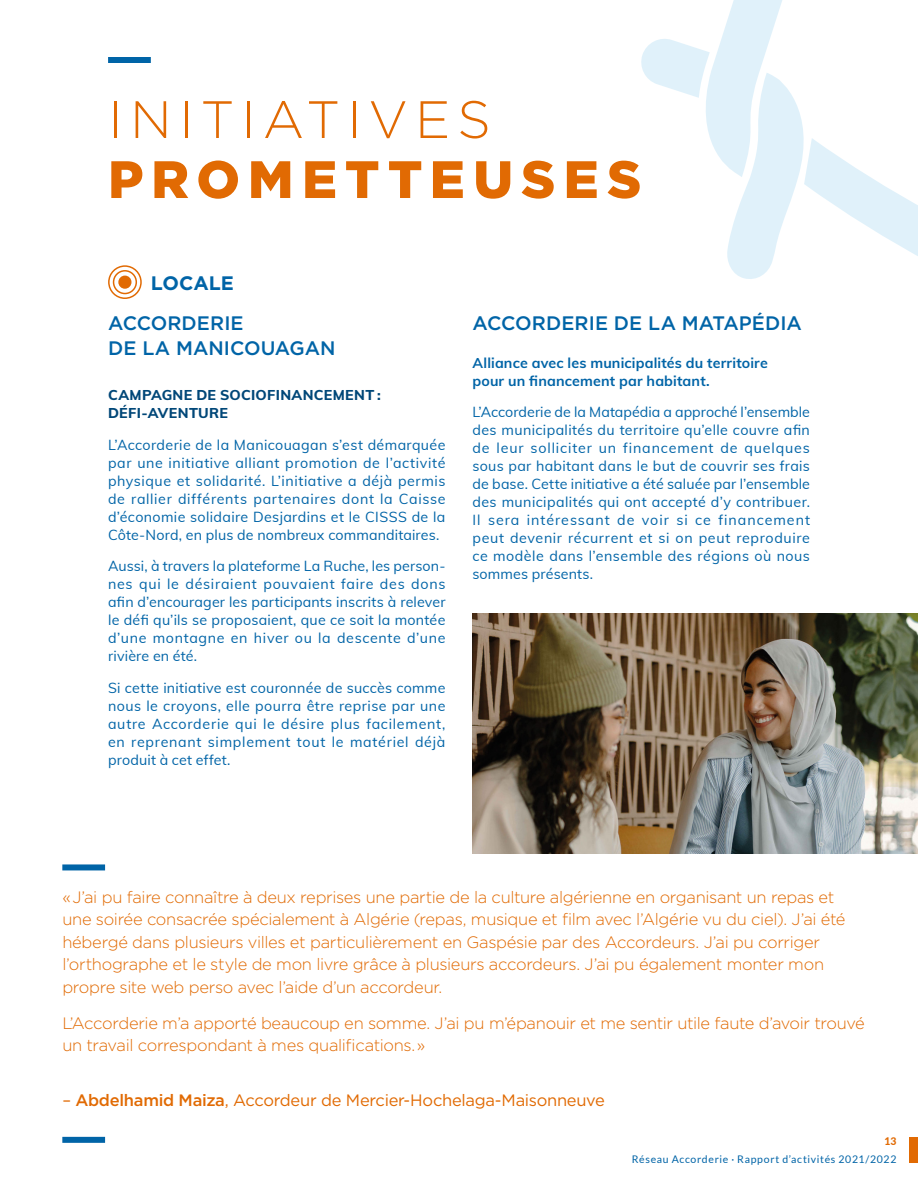
<style>
.page{position:relative;width:918px;height:1188px;background:#fff}
.page>*{position:absolute;margin:0;border:0;box-sizing:border-box;transform-origin:0 0}
.t1{font:900 52.5px "Gotham";letter-spacing:.155em;color:#e16a03}
.t2{font:300 52.5px "Gotham";letter-spacing:.135em;color:#e16a03}
.t3{font:500 19.5px/25.5px "Gotham";color:#0064a7}
.t4{font:700 19.5px "Gotham";color:#0064a7}
.t5{font:300 16.5px/22.5px "Gotham";letter-spacing:-.02em;color:#e16a03}
.t6{font:16.5px "Gotham";letter-spacing:-.015em;color:#e16a03}
.t7{font:14.25px/18px "Muli";letter-spacing:.02em;color:#0064a7;text-align:justify}
.t8{font:700 14.25px/18px "Muli";letter-spacing:.01em;color:#0064a7}
.t9{font:800 14.25px/18px "Muli";letter-spacing:.02em;color:#004778}
.t10{font:10.5px "Lato";letter-spacing:.065em;color:#0064a7}
.t11{font:800 10.5px "Lato";color:#e16a03}
.s1{font-weight:500}
</style>
<div class="page">
<div style="left:909px;top:1137px;width:9px;height:26px;background:#e16a03"></div>
<svg style="left:641px;top:0;width:277px;height:279px"></svg>
<div style="left:108px;top:57px;width:43px;height:6px;background:#0064a7"></div>
<div style="left:119px;top:276px;width:12px;height:12px;background:#e16a03;border-radius:50%"></div>
<div style="left:118px;top:276px;width:13px;height:13px;border:2px solid #e16a03;border-radius:50%"></div>
<div style="left:113px;top:270px;width:24px;height:24px;border:2px solid #e16a03;border-radius:50%"></div>
<div style="left:108px;top:265px;width:34px;height:34px;border:2px solid #e16a03;border-radius:50%"></div>
<div style="left:62px;top:864px;width:43px;height:6px;background:#0064a7"></div>
<div style="left:62px;top:1137px;width:43px;height:6px;background:#0064a7"></div>
<img style="left:472px;top:613px;width:446px;height:240px">
<h1 class="t2" style="left:108px;top:86px;width:384px">INITIATIVES</h1>
<h1 class="t1" style="left:108px;top:143px;width:535px">PROMETTEUSES</h1>
<h2 class="t4" style="left:151px;top:270px;width:85px">LOCALE</h2>
<h2 class="t3" style="left:108px;top:310px;width:229px">ACCORDERIE<br>DE LA MANICOUAGAN</h2>
<p class="t9" style="left:108px;top:385px;width:274px">CAMPAGNE DE SOCIOFINANCEMENT :<br>DÉFI-AVENTURE</p>
<p class="t7" style="left:108px;top:435px;width:339px">L’Accorderie de la Manicouagan s’est démarquée par une initiative alliant promotion de l’activité physique et solidarité. L’initiative a déjà permis de rallier différents partenaires dont la Caisse d’économie solidaire Desjardins et le CISSS de la Côte-Nord, en plus de nombreux commanditaires.</p>
<p class="t7" style="left:108px;top:556px;width:339px;text-align:left">Aussi, à travers la plateforme La Ruche, les person&shy;nes qui le désiraient pouvaient faire des dons afin d’encourager les participants inscrits à relever le défi qu’ils se proposaient, que ce soit la montée d’une montagne en hiver ou la descente d’une rivière en été.</p>
<p class="t7" style="left:108px;top:678px;width:339px">Si cette initiative est couronnée de succès comme nous le croyons, elle pourra être reprise par une autre Accorderie qui le désire plus facilement, en reprenant simplement tout le matériel déjà produit à cet effet.</p>
<h2 class="t3" style="left:472px;top:310px;width:331px">ACCORDERIE DE LA MATAPÉDIA</h2>
<p class="t8" style="left:472px;top:353px;width:297px">Alliance avec les municipalités du territoire pour un financement par habitant.</p>
<p class="t7" style="left:472px;top:403px;width:339px">L’Accorderie de la Matapédia a approché l’ensemble des municipalités du territoire qu’elle couvre afin de leur solliciter un financement de quelques sous par habitant dans le but de couvrir ses frais de base. Cette initiative a été saluée par l’ensemble des municipalités qui ont accepté d’y contribuer.<br>Il sera intéressant de voir si ce financement peut devenir récurrent et si on peut reproduire ce modèle dans l’ensemble des régions où nous sommes présents.</p>
<p class="t5" style="left:62px;top:885px;width:785px">« J’ai pu faire connaître à deux reprises une partie de la culture algérienne en organisant un repas et une soirée consacrée spécialement à Algérie (repas, musique et film avec l’Algérie vu du ciel). J’ai été hébergé dans plusieurs villes et particulièrement en Gaspésie par des Accordeurs. J’ai pu corriger l’orthographe et le style de mon livre grâce à plusieurs accordeurs. J’ai pu également monter mon propre site web perso avec l’aide d’un accordeur.</p>
<p class="t5" style="left:62px;top:1011px;width:804px">L’Accorderie m’a apporté beaucoup en somme. J’ai pu m’épanouir et me sentir utile faute d’avoir trouvé un travail correspondant à mes qualifications. »</p>
<p class="t6" style="left:62px;top:1089px;width:544px">– <span class="s1">Abdelhamid Maiza</span>, Accordeur de Mercier-Hochelaga-Maisonneuve</p>
<p class="t11" style="left:884px;top:1134px;width:14px">13</p>
<p class="t10" style="left:632px;top:1153px;width:266px">Réseau Accorderie · Rapport d’activités 2021/2022</p>
</div>
